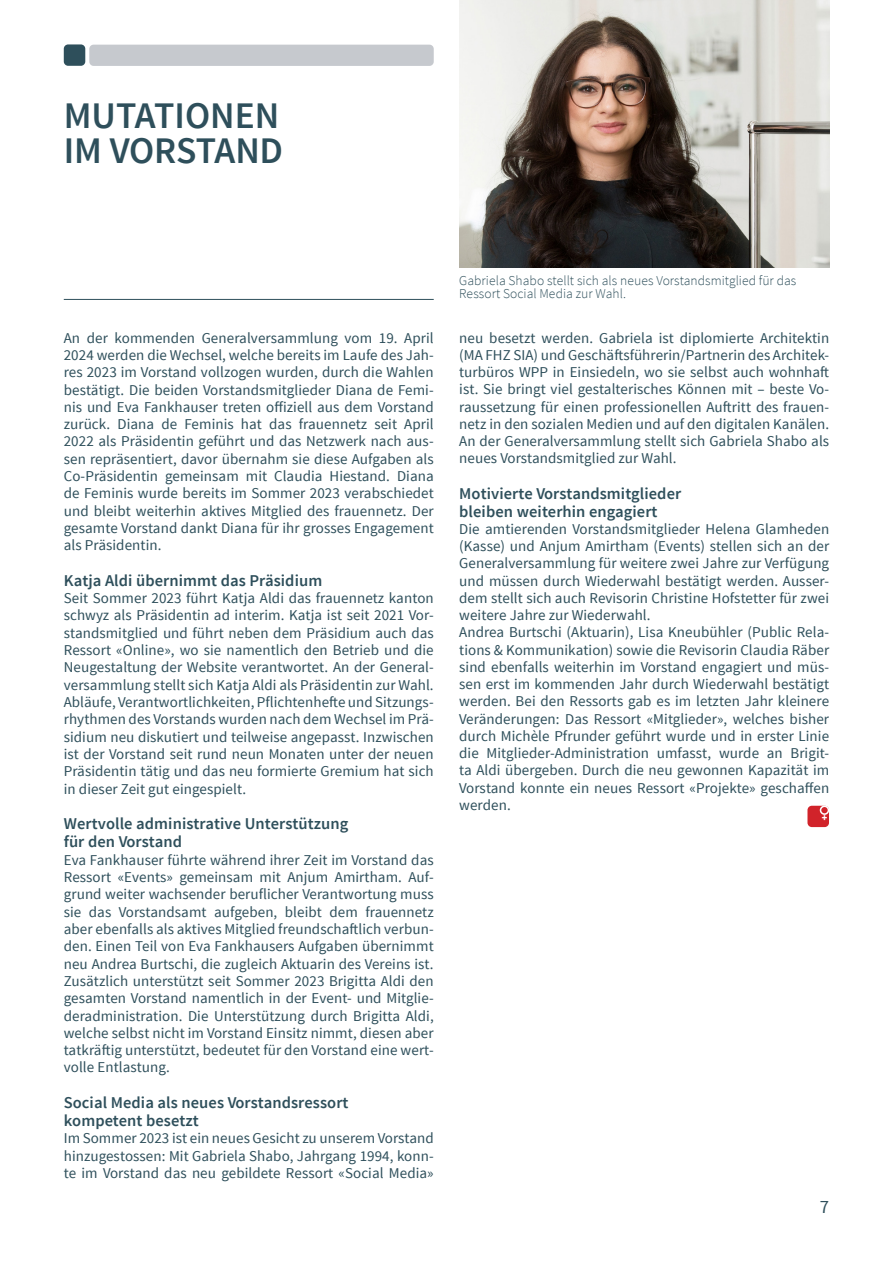
<style>
.page{position:relative;width:893px;height:1263px;background:#fff}
.page>*{position:absolute;margin:0;border:0;box-sizing:border-box;transform-origin:0 0}
.t1{font:600 37.5px/34.5px "Source Sans Pro";color:#2e4f5b}
.t2{font:18.75px "Source Sans Pro";color:#2e4f5b}
.t3{font:600 16.5px/18px "Source Sans Pro";letter-spacing:.005em;color:#2e4f5b}
.t4{font:15px/17.2px "Source Sans Pro";letter-spacing:.005em;color:#2e4f5b;text-align:justify}
.t5{font:300 13.5px/13.5px "Source Sans Pro";letter-spacing:.005em;color:#2e4f5b}
.t6{font:900 10.35px "Source Sans Pro";color:#fff}
</style>
<div class="page">
<div style="left:89px;top:45px;width:345px;height:21px;background:#c6c9ce;border-radius:4px"></div>
<div style="left:64px;top:44px;width:21px;height:22px;background:#2e4f5b;border-radius:4px"></div>
<hr style="left:64px;top:299px;width:370px;height:1px;background:#2e4f5b">
<img style="left:459px;top:0;width:370px;height:268px">
<div style="left:807px;top:806px;width:22px;height:21px;background:#d1232a;border-radius:4px"></div>
<div style="left:820px;top:805px;width:9px;height:10px;border:2px solid #fff;border-radius:50%"></div>
<h1 class="t1" style="left:64px;top:99px;width:221px">MUTATIONEN<br>IM VORSTAND</h1>
<p class="t4" style="left:64px;top:329px;width:371px">An der kommenden Generalversammlung vom 19. April 2024 werden die Wechsel, welche bereits im Laufe des Jah&shy;res 2023 im Vorstand vollzogen wurden, durch die Wahlen bestätigt. Die beiden Vorstandsmitglieder Diana de Femi&shy;nis und Eva Fankhauser treten offiziell aus dem Vorstand zurück. Diana de Feminis hat das frauennetz seit April 2022 als Präsidentin geführt und das Netzwerk nach aus&shy;sen repräsentiert, davor übernahm sie diese Aufgaben als Co-Präsidentin gemeinsam mit Claudia Hiestand. Diana de Feminis wurde bereits im Sommer 2023 verabschiedet und bleibt weiterhin aktives Mitglied des frauennetz. Der gesamte Vorstand dankt Diana für ihr grosses Engagement als Präsidentin.</p>
<p class="t3" style="left:64px;top:572px;width:260px">Katja Aldi übernimmt das Präsidium</p>
<p class="t4" style="left:64px;top:590px;width:371px">Seit Sommer 2023 führt Katja Aldi das frauennetz kanton schwyz als Präsidentin ad interim. Katja ist seit 2021 Vor&shy;standsmitglied und führt neben dem Präsidium auch das Ressort «Online», wo sie namentlich den Betrieb und die Neugestaltung der Website verantwortet. An der General&shy;versammlung stellt sich Katja Aldi als Präsidentin zur Wahl.<br>Abläufe, Verantwortlichkeiten, Pflichtenhefte und Sitzungs&shy;rhythmen des Vorstands wurden nach dem Wechsel im Prä&shy;sidium neu diskutiert und teilweise angepasst. Inzwischen ist der Vorstand seit rund neun Monaten unter der neuen Präsidentin tätig und das neu formierte Gremium hat sich in dieser Zeit gut eingespielt.</p>
<p class="t3" style="left:64px;top:815px;width:286px">Wertvolle administrative Unterstützung für den Vorstand</p>
<p class="t4" style="left:64px;top:851px;width:371px">Eva Fankhauser führte während ihrer Zeit im Vorstand das Ressort «Events» gemeinsam mit Anjum Amirtham. Auf&shy;grund weiter wachsender beruflicher Verantwortung muss sie das Vorstandsamt aufgeben, bleibt dem frauennetz aber ebenfalls als aktives Mitglied freundschaftlich verbun&shy;den. Einen Teil von Eva Fankhausers Aufgaben übernimmt neu Andrea Burtschi, die zugleich Aktuarin des Vereins ist.<br>Zusätzlich unterstützt seit Sommer 2023 Brigitta Aldi den gesamten Vorstand namentlich in der Event- und Mitglie&shy;deradministration. Die Unterstützung durch Brigitta Aldi, welche selbst nicht im Vorstand Einsitz nimmt, diesen aber tatkräftig unterstützt, bedeutet für den Vorstand eine wert&shy;volle Entlastung.</p>
<p class="t3" style="left:64px;top:1094px;width:286px">Social Media als neues Vorstandsressort kompetent besetzt</p>
<p class="t4" style="left:64px;top:1130px;width:371px">Im Sommer 2023 ist ein neues Gesicht zu unserem Vorstand hinzugestossen: Mit Gabriela Shabo, Jahrgang 1994, konn&shy;te im Vorstand das neu gebildete Ressort «Social Media»</p>
<p class="t5" style="left:459px;top:274px;width:339px">Gabriela Shabo stellt sich als neues Vorstandsmitglied für das<br>Ressort Social Media zur Wahl.</p>
<p class="t4" style="left:459px;top:329px;width:371px">neu besetzt werden. Gabriela ist diplomierte Architektin (MA FHZ SIA) und Geschäftsführerin/Partnerin des Architek&shy;turbüros WPP in Einsiedeln, wo sie selbst auch wohnhaft ist. Sie bringt viel gestalterisches Können mit – beste Vo&shy;raussetzung für einen professionellen Auftritt des frauen&shy;netz in den sozialen Medien und auf den digitalen Kanälen.<br>An der Generalversammlung stellt sich Gabriela Shabo als neues Vorstandsmitglied zur Wahl.</p>
<p class="t3" style="left:459px;top:484px;width:224px">Motivierte Vorstandsmitglieder bleiben weiterhin engagiert</p>
<p class="t4" style="left:459px;top:520px;width:371px;text-align:left">Die amtierenden Vorstandsmitglieder Helena Glamheden (Kasse) und Anjum Amirtham (Events) stellen sich an der Generalversammlung für weitere zwei Jahre zur Verfügung und müssen durch Wiederwahl bestätigt werden. Ausser&shy;dem stellt sich auch Revisorin Christine Hofstetter für zwei weitere Jahre zur Wiederwahl.<br>Andrea Burtschi (Aktuarin), Lisa Kneubühler (Public Rela&shy;tions &amp; Kommunikation) sowie die Revisorin Claudia Räber sind ebenfalls weiterhin im Vorstand engagiert und müs&shy;sen erst im kommenden Jahr durch Wiederwahl bestätigt werden. Bei den Ressorts gab es im letzten Jahr kleinere Veränderungen: Das Ressort «Mitglieder», welches bisher durch Michèle Pfrunder geführt wurde und in erster Linie die Mitglieder-Administration umfasst, wurde an Brigit&shy;ta Aldi übergeben. Durch die neu gewonnen Kapazität im Vorstand konnte ein neues Ressort «Projekte» geschaffen werden.</p>
<p class="t6" style="left:822px;top:810px;width:7px">+</p>
<p class="t2" style="left:820px;top:1195px;width:11px">7</p>
</div>
